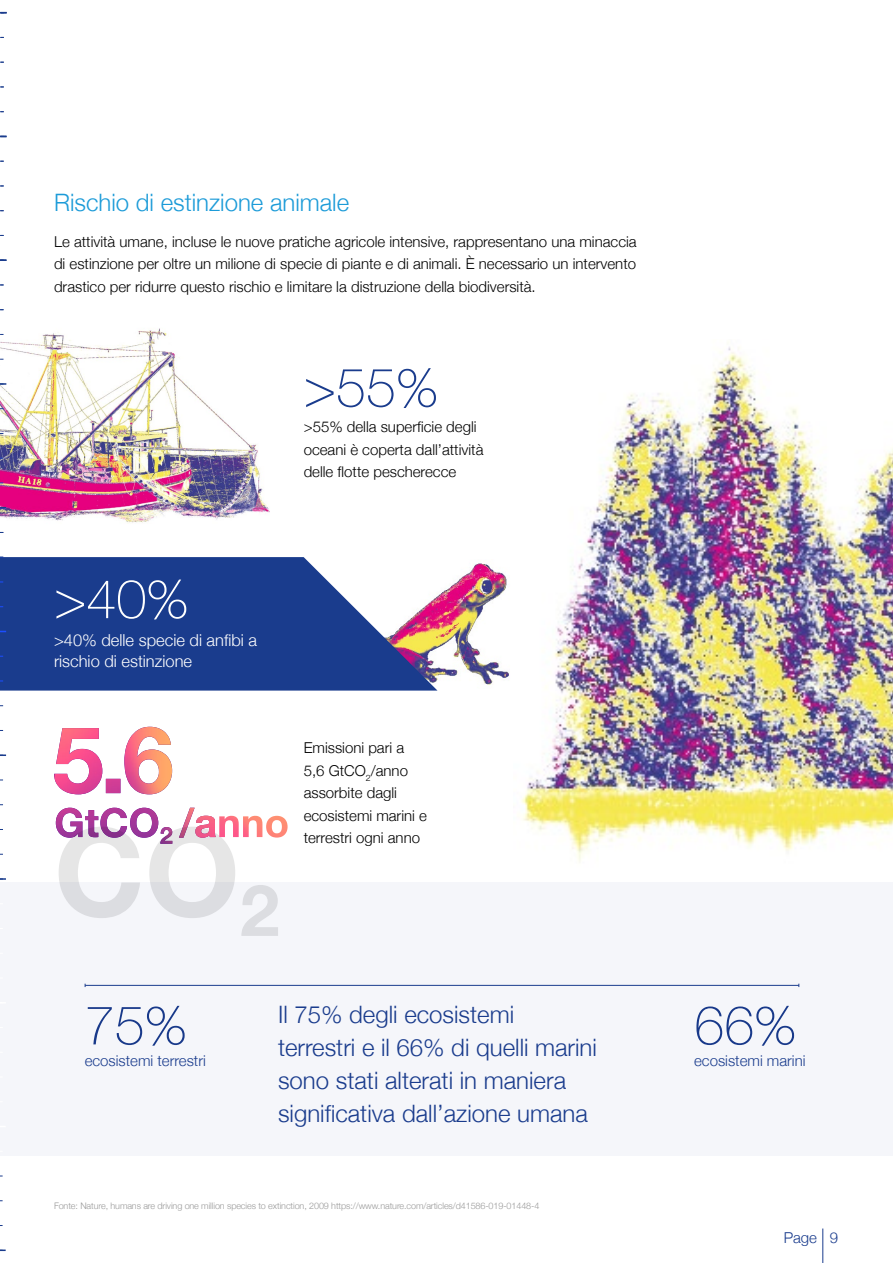
<style>
.page{position:relative;width:893px;height:1263px;background:#fff}
.page>*{position:absolute;margin:0;border:0;box-sizing:border-box;transform-origin:0 0}
.t1{font:100 54px "Helvetica Neue";color:#1a3c8d}
.t2{font:100 54px "Helvetica Neue";color:#fff}
.t3{font:300 24px/33px "Helvetica Neue";color:#1a3c8d}
.t4{font:300 24px "Helvetica Neue";color:#1c9bd8}
.t5{font:300 16.5px/21px "Helvetica Neue";color:#fff}
.t6{font:300 15px/22.5px "Helvetica Neue";color:#000}
.t7{font:300 15px "Helvetica Neue";color:#1a3c8d}
.t8{font:300 9px "Helvetica Neue";letter-spacing:-.01em;color:#999}
</style>
<div class="page">
<div style="left:0;top:882px;width:893px;height:273px;background:#f5f6fa"></div>
<img style="left:437px;top:563px;width:72px;height:122px">
<svg style="left:0;top:557px;width:437px;height:134px;background:#3b5499"></svg>
<img style="left:0;top:328px;width:270px;height:195px">
<img style="left:54px;top:727px;width:118px;height:67px">
<img style="left:521px;top:347px;width:372px;height:515px">
<hr style="left:85px;top:985px;width:714px;height:1px;background:#1a3c8d">
<svg style="left:59px;top:815px;width:219px;height:121px"></svg>
<img style="left:56px;top:808px;width:139px;height:30px">
<img style="left:195px;top:816px;width:93px;height:21px">
<svg style="left:0;top:1249px;width:6px;height:2px"></svg>
<svg style="left:0;top:878px;width:6px;height:2px"></svg>
<svg style="left:0;top:754px;width:6px;height:2px"></svg>
<hr style="left:822px;top:1228px;width:1px;height:35px;background:#1a3c8d">
<svg style="left:0;top:383px;width:6px;height:2px"></svg>
<svg style="left:0;top:259px;width:6px;height:2px"></svg>
<h2 class="t4" style="left:54px;top:183px;width:297px">Rischio di estinzione animale</h2>
<p class="t6" style="left:54px;top:229px;width:584px;text-align:justify">Le attività umane, incluse le nuove pratiche agricole intensive, rappresentano una minaccia di estinzione per oltre un milione di specie di piante e di animali. È necessario un intervento drastico per ridurre questo rischio e limitare la distruzione della biodiversità.</p>
<h1 class="t1" style="left:304px;top:347px;width:136px">&gt;55%</h1>
<h1 class="t2" style="left:54px;top:558px;width:136px">&gt;40%</h1>
<p class="t5" style="left:54px;top:628px;width:205px">&gt;40% delle specie di anfibi a rischio di estinzione</p>
<p class="t6" style="left:304px;top:414px;width:181px">&gt;55% della superficie degli oceani è coperta dall’attività delle flotte pescherecce</p>
<p class="t6" style="left:304px;top:736px;width:125px">Emissioni pari a<br>5,6 GtCO<sub>2</sub>/anno assorbite dagli ecosistemi marini e terrestri ogni anno</p>
<h1 class="t1" style="left:85px;top:984px;width:104px">75%</h1>
<h1 class="t1" style="left:694px;top:984px;width:104px">66%</h1>
<h2 class="t3" style="left:278px;top:996px;width:320px">Il 75% degli ecosistemi terrestri e il 66% di quelli marini sono stati alterati in maniera significativa dall’azione umana</h2>
<p class="t7" style="left:85px;top:1048px;width:123px">ecosistemi terrestri</p>
<p class="t7" style="left:694px;top:1048px;width:113px">ecosistemi marini</p>
<p class="t8" style="left:54px;top:1198px;width:487px">Fonte: Nature, humans are driving one million species to extinction, 2009 https://www.nature.com/articles/d41586-019-01448-4</p>
<p class="t7" style="left:784px;top:1225px;width:56px">Page 9</p>
</div>
